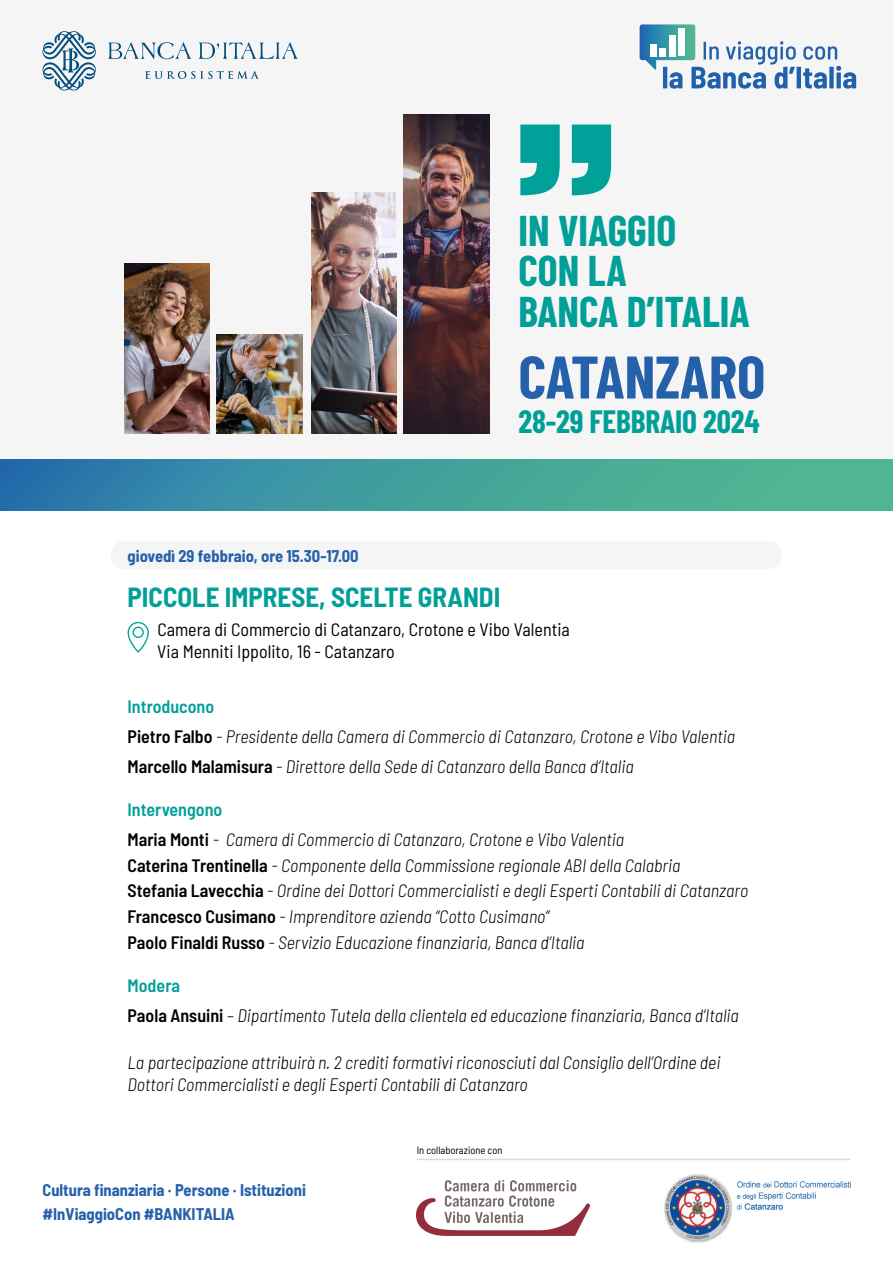
<style>
.page{position:relative;width:893px;height:1263px;background:#fff}
.page>*{position:absolute;margin:0;border:0;box-sizing:border-box;transform-origin:0 0}
.t1{font:700 60px "Barlow Condensed";color:#2561ab}
.t2{font:700 42px/40.5px "Barlow Condensed";color:#009f98}
.t3{font:700 31.5px "Barlow Condensed";letter-spacing:-.005em;color:#009f98}
.t4{font:700 semi-condensed 27px "Barlow";color:#009f98}
.testo_corrente{font:italic 300 semi-condensed 18px/21.6px "Barlow";color:#000}
.testo_corrente-2{font:semi-condensed 18px/21.6px "Barlow";color:#000}
.testo_corrente-3{font:600 semi-condensed 18px "Barlow";color:#009f98}
.testo_corrente-4{font:700 semi-condensed 16.5px "Barlow";color:#2561ab}
.testo_corrente-5{font:semi-condensed 10.5px "Barlow";color:#000}
.s1{font-weight:600;font-style:normal}
</style>
<div class="page">
<div style="left:111px;top:541px;width:671px;height:28px;background:#f5f5f5;border-radius:14px"></div>
<svg style="left:127px;top:621px;width:22px;height:32px"></svg>
<hr style="left:417px;top:1159px;width:433px;height:1px;background:#dadada">
<div style="left:0;top:0;width:893px;height:459px;background:#f5f5f5"></div>
<svg style="left:0;top:459px;width:893px;height:51px;background:#409c9d"></svg>
<svg style="left:520px;top:124px;width:91px;height:71px"></svg>
<svg style="left:640px;top:24px;width:216px;height:65px"></svg>
<svg style="left:108px;top:42px;width:83px;height:17px"></svg>
<svg style="left:199px;top:42px;width:99px;height:17px"></svg>
<svg style="left:145px;top:71px;width:114px;height:8px"></svg>
<svg style="left:43px;top:31px;width:53px;height:59px"></svg>
<img style="left:417px;top:1181px;width:173px;height:54px">
<img style="left:664px;top:1174px;width:186px;height:69px">
<img style="left:125px;top:263px;width:85px;height:170px">
<img style="left:217px;top:335px;width:85px;height:98px">
<img style="left:311px;top:192px;width:85px;height:241px">
<img style="left:404px;top:115px;width:85px;height:318px">
<h1 class="t2" style="left:518px;top:208px;width:233px">IN VIAGGIO<br>CON LA<br>BANCA D’ITALIA</h1>
<h1 class="t1" style="left:518px;top:334px;width:248px">CATANZARO</h1>
<h1 class="t3" style="left:518px;top:399px;width:243px">28-29 FEBBRAIO 2024</h1>
<h2 class="testo_corrente-4" style="left:128px;top:544px;width:233px">giovedì 29 febbraio, ore 15.30-17.00</h2>
<h2 class="t4" style="left:128px;top:577px;width:374px">PICCOLE IMPRESE, SCELTE GRANDI</h2>
<p class="testo_corrente-2" style="left:157px;top:617px;width:414px">Camera di Commercio di Catanzaro, Crotone e Vibo Valentia<br>Via Menniti Ippolito, 16 - Catanzaro</p>
<p class="testo_corrente-3" style="left:128px;top:694px;width:88px">Introducono</p>
<p class="testo_corrente" style="left:128px;top:725px;width:609px"><span class="s1">Pietro Falbo</span> - Presidente della Camera di Commercio di Catanzaro, Crotone e Vibo Valentia</p>
<p class="testo_corrente" style="left:128px;top:754px;width:508px"><span class="s1">Marcello Malamisura</span> - Direttore della Sede di Catanzaro della Banca d’Italia</p>
<p class="testo_corrente-3" style="left:128px;top:796px;width:96px">Intervengono</p>
<p class="testo_corrente" style="left:128px;top:827px;width:498px"><span class="s1">Maria Monti</span> - Camera di Commercio di Catanzaro, Crotone e Vibo Valentia</p>
<p class="testo_corrente" style="left:128px;top:853px;width:554px"><span class="s1">Caterina Trentinella</span> - Componente della Commissione regionale ABI della Calabria</p>
<p class="testo_corrente" style="left:128px;top:879px;width:622px"><span class="s1">Stefania Lavecchia</span> - Ordine dei Dottori Commercialisti e degli Esperti Contabili di Catanzaro</p>
<p class="testo_corrente" style="left:128px;top:905px;width:423px"><span class="s1">Francesco Cusimano</span> - Imprenditore azienda “Cotto Cusimano”</p>
<p class="testo_corrente" style="left:128px;top:930px;width:458px"><span class="s1">Paolo Finaldi Russo</span> - Servizio Educazione finanziaria, Banca d’Italia</p>
<p class="testo_corrente-3" style="left:128px;top:972px;width:54px">Modera</p>
<p class="testo_corrente" style="left:128px;top:1003px;width:613px"><span class="s1">Paola Ansuini</span> – Dipartimento Tutela della clientela ed educazione finanziaria, Banca d’Italia</p>
<p class="testo_corrente" style="left:128px;top:1050px;width:594px">La partecipazione attribuirà n. 2 crediti formativi riconosciuti dal Consiglio dell’Ordine dei<br>Dottori Commercialisti e degli Esperti Contabili di Catanzaro</p>
<p class="testo_corrente-4" style="left:43px;top:1178px;width:265px">Cultura finanziaria · Persone · Istituzioni</p>
<p class="testo_corrente-4" style="left:43px;top:1202px;width:194px">#InViaggioCon #BANKITALIA</p>
<p class="testo_corrente-5" style="left:417px;top:1143px;width:87px">In collaborazione con</p>
</div>
